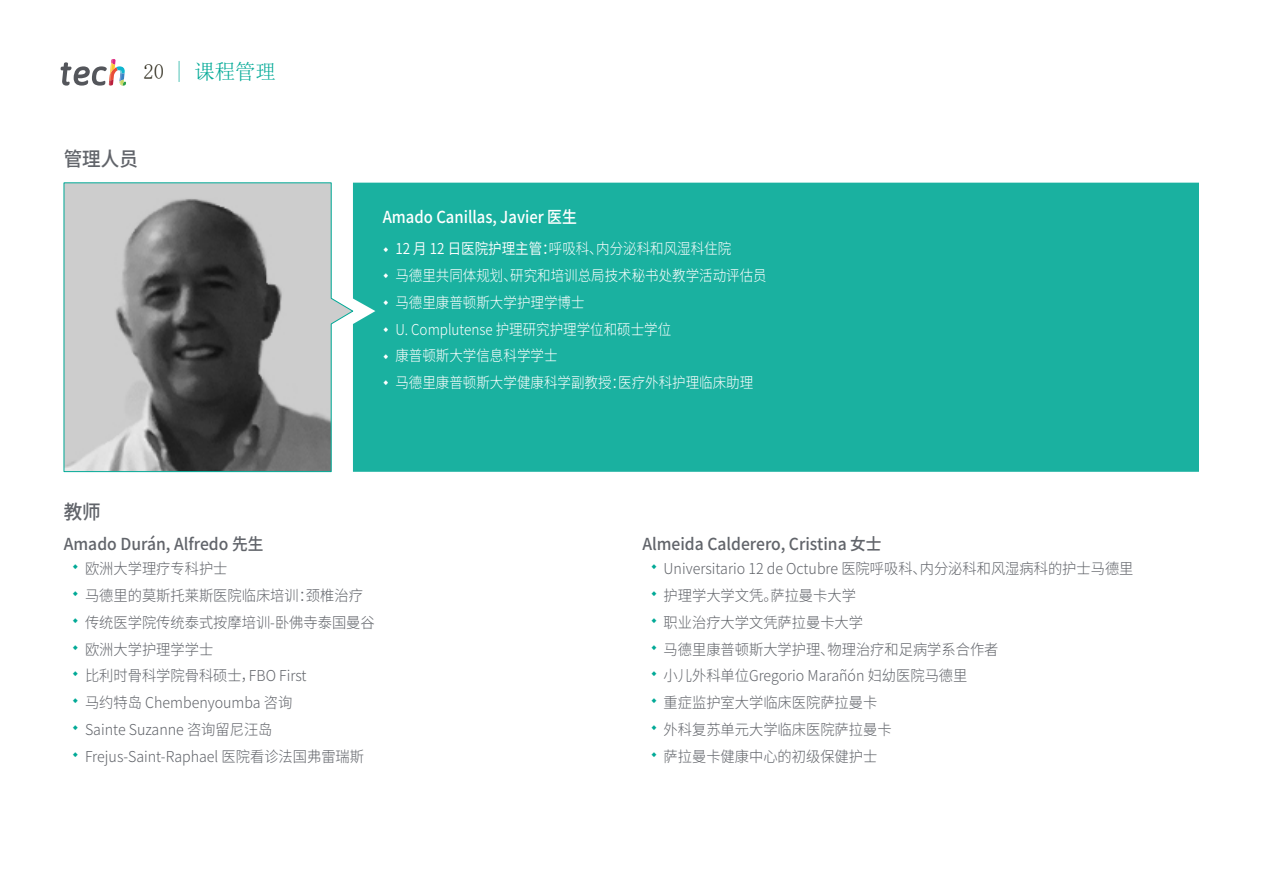
<style>
.page{position:relative;width:1263px;height:893px;background:#fff}
.page>*{position:absolute;margin:0;border:0;box-sizing:border-box;transform-origin:0 0}
.t1{font:21px "Sim Sun";color:#00a996}
.t2{font:500 19.5px "Source Han Sans CN";color:#61646a;scale:.95 1}
.t3{font:500 16.5px "Source Han Sans CN";color:#61646a;scale:.95 1}
.t4{font:500 16.5px "Source Han Sans CN";color:#fff;scale:.9 1}
.t5{font:300 15px/26.7px "Source Han Sans CN";color:#61646a;scale:.95 1}
.t6{font:300 15px/26.7px "Source Han Sans CN";color:#fff;scale:.9 1}
.s1{color:#312e20}
.s2{font-weight:400}
</style>
<div class="page">
<svg style="left:61px;top:59px;width:65px;height:27px"></svg>
<div style="left:353px;top:183px;width:846px;height:289px;background:#1ab1a0"></div>
<svg style="left:64px;top:182px;width:289px;height:290px;background:#949595"></svg>
<svg style="left:384px;top:247px;width:4px;height:5px"></svg>
<svg style="left:384px;top:273px;width:4px;height:5px"></svg>
<svg style="left:384px;top:300px;width:4px;height:5px"></svg>
<svg style="left:384px;top:327px;width:4px;height:5px"></svg>
<svg style="left:384px;top:354px;width:4px;height:5px"></svg>
<svg style="left:384px;top:380px;width:4px;height:5px"></svg>
<h1 class="t1" style="left:144px;top:61px;width:134px"><span class="s1">20</span> | 课程管理</h1>
<h2 class="t2" style="left:64px;top:147px;width:80px">管理人员</h2>
<p class="t4" style="left:383px;top:207px;width:217px">Amado Canillas, Javier 医生</p>
<p class="t6" style="left:395px;top:236px;width:414px"><span class="s2">12 月 12 日医院护理主管：</span>呼吸科、内分泌科和风湿科住院<br>马德里共同体规划、研究和培训总局技术秘书处教学活动评估员马德里康普顿斯大学护理学博士<br>U. Complutense 护理研究护理学位和硕士学位<br>康普顿斯大学信息科学学士<br>马德里康普顿斯大学健康科学副教授：医疗外科护理临床助理</p>
<h2 class="t2" style="left:64px;top:501px;width:41px">教师</h2>
<p class="t3" style="left:64px;top:534px;width:212px">Amado Durán, Alfredo 先生</p>
<p class="t5" style="left:85px;top:556px;width:306px">欧洲大学理疗专科护士<br>马德里的莫斯托莱斯医院临床培训：颈椎治疗传统医学院传统泰式按摩培训-卧佛寺泰国曼谷欧洲大学护理学学士<br>比利时骨科学院骨科硕士，FBO First<br>马约特岛 Chembenyoumba 咨询<br>Sainte Suzanne 咨询留尼汪岛<br>Frejus-Saint-Raphael 医院看诊法国弗雷瑞斯</p>
<p class="t3" style="left:642px;top:534px;width:253px">Almeida Calderero, Cristina 女士</p>
<p class="t5" style="left:664px;top:556px;width:496px">Universitario 12 de Octubre 医院呼吸科、内分泌科和风湿病科的护士马德里护理学大学文凭。萨拉曼卡大学<br>职业治疗大学文凭萨拉曼卡大学<br>马德里康普顿斯大学护理、物理治疗和足病学系合作者<br>小儿外科单位Gregorio Marañón 妇幼医院马德里<br>重症监护室大学临床医院萨拉曼卡<br>外科复苏单元大学临床医院萨拉曼卡<br>萨拉曼卡健康中心的初级保健护士</p>
</div>
